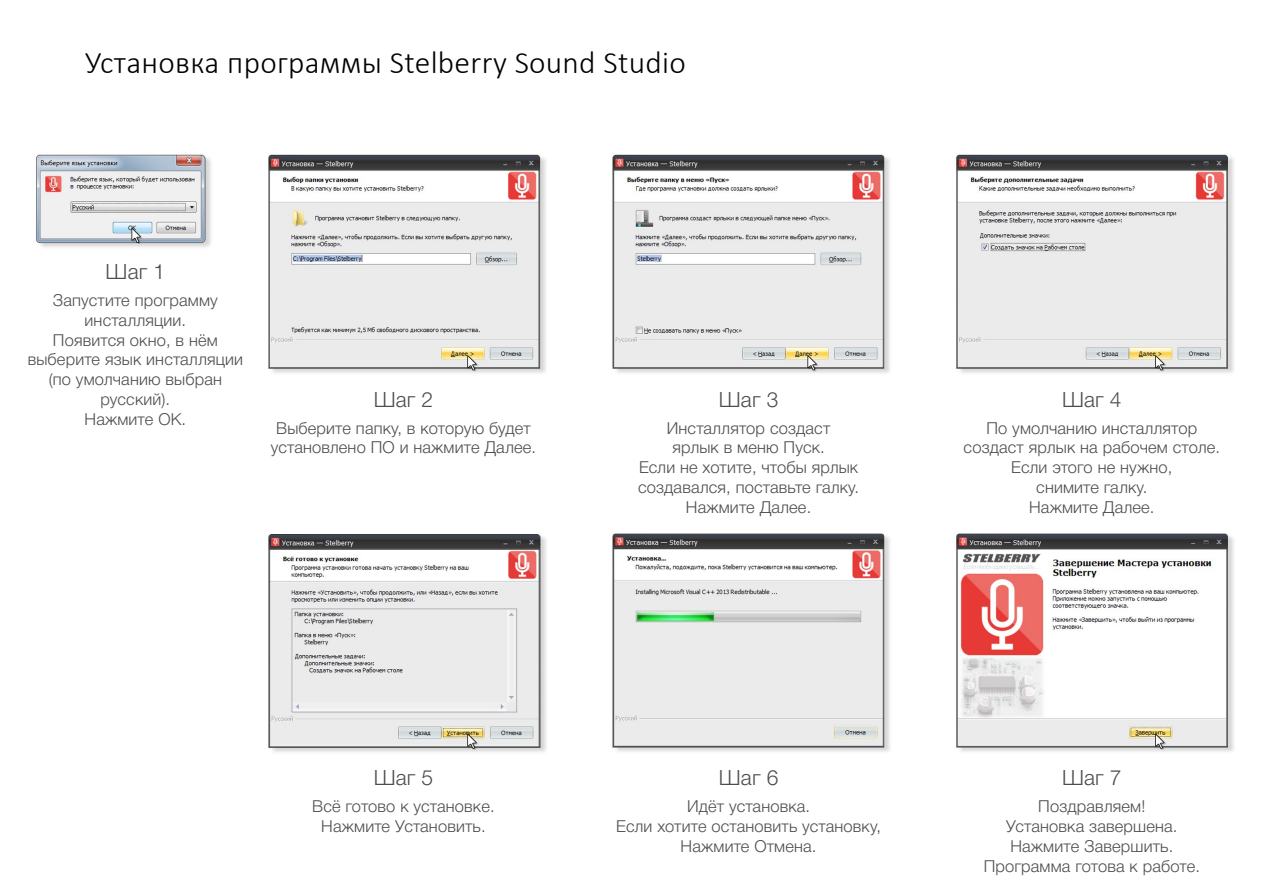
<style>
.page{position:relative;width:1263px;height:893px;background:#fff}
.page>*{position:absolute;margin:0;border:0;box-sizing:border-box;transform-origin:0 0}
.t1{font:300 31.5px "Calibri";letter-spacing:.01em;color:#000}
.t2{font:300 21px "Helvetica Neue Cyr";letter-spacing:.01em;color:#4d4d4d}
.t3{font:300 16.5px/19.8px "Helvetica Neue Cyr";letter-spacing:.01em;color:#4d4d4d;text-align:center}
</style>
<div class="page">
<img style="left:36px;top:154px;width:1198px;height:598px">
<h1 class="t1" style="left:85px;top:43px;width:602px">Установка программы Stelberry Sound Studio</h1>
<p class="t2" style="left:106px;top:260px;width:61px">Шаг 1</p>
<p class="t3" style="left:28px;top:290px;width:217px">Запустите программу инсталляции.<br>Появится окно, в нём выберите язык инсталляции (по умолчанию выбран русский).<br>Нажмите ОК.</p>
<p class="t2" style="left:374px;top:388px;width:61px">Шаг 2</p>
<p class="t3" style="left:271px;top:418px;width:267px">Выберите папку, в которую будет установлено ПО и нажмите Далее.</p>
<p class="t2" style="left:719px;top:388px;width:61px">Шаг 3</p>
<p class="t3" style="left:638px;top:418px;width:223px">Инсталлятор создаст<br>ярлык в меню Пуск.<br>Если не хотите, чтобы ярлык создавался, поставьте галку.<br>Нажмите Далее.</p>
<p class="t2" style="left:1062px;top:388px;width:61px">Шаг 4</p>
<p class="t3" style="left:963px;top:418px;width:258px">По умолчанию инсталлятор создаст ярлык на рабочем столе.<br>Если этого не нужно,<br>снимите галку.<br>Нажмите Далее.</p>
<p class="t2" style="left:374px;top:766px;width:61px">Шаг 5</p>
<p class="t3" style="left:312px;top:797px;width:184px">Всё готово к установке.<br>Нажмите Установить.</p>
<p class="t2" style="left:719px;top:766px;width:61px">Шаг 6</p>
<p class="t3" style="left:616px;top:797px;width:266px">Идёт установка.<br>Если хотите остановить установку,<br>Нажмите Отмена.</p>
<p class="t2" style="left:1062px;top:766px;width:61px">Шаг 7</p>
<p class="t3" style="left:984px;top:797px;width:218px">Поздравляем!<br>Установка завершена.<br>Нажмите Завершить.<br>Программа готова к работе.</p>
</div>
